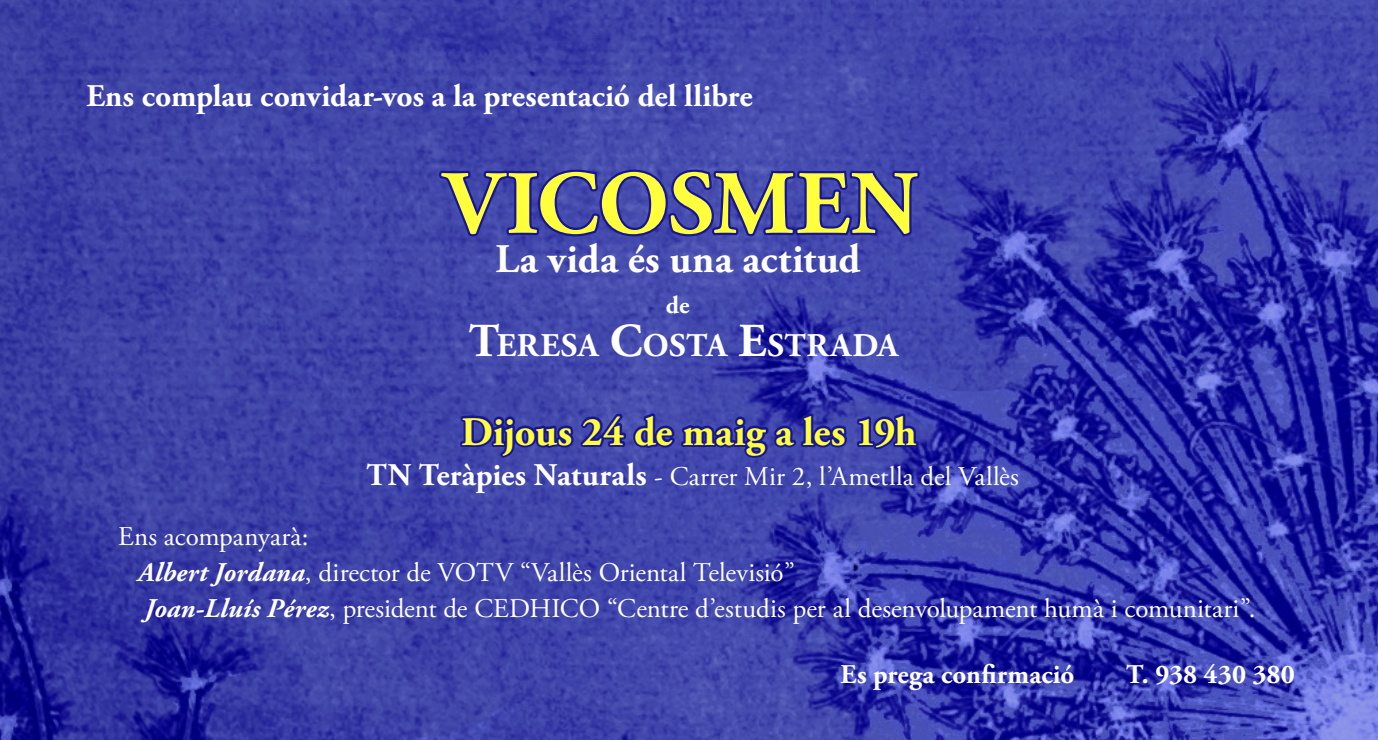
<style>
.page{position:relative;width:1378px;height:740px;background:#fff}
.page>*{position:absolute;margin:0;border:0;box-sizing:border-box;transform-origin:0 0}
.t1{font:700 90px "Adobe Garamond Pro";letter-spacing:-.005em;color:#ffff3e}
.t2{font:700 40.5px "Adobe Garamond Pro";letter-spacing:-.005em;color:#ffff3e}
.t3{font:700 40.5px "Adobe Garamond Pro";letter-spacing:.015em;color:#fff}
.t4{font:700 33.07px "Adobe Garamond Pro";letter-spacing:.01em;color:#fff}
.t5{font:700 31.5px "Adobe Garamond Pro";color:#fff}
.t6{font:27px "Adobe Garamond Pro";color:#fff}
.t7{font:700 27px "Adobe Garamond Pro";letter-spacing:.005em;color:#fff}
.t8{font:700 24.75px "Adobe Garamond Pro";color:#fff}
.s1{font-size:47.25px}
.s2{font-weight:700;font-size:31.5px}
.s3{font-weight:700;font-style:italic}
</style>
<div class="page">
<img style="left:0;top:0;width:1378px;height:740px">
<svg style="left:439px;top:167px;width:483px;height:72px;background:#3437a3"></svg>
<svg style="left:457px;top:411px;width:461px;height:49px;background:#3133a1"></svg>
<p class="t5" style="left:86px;top:77px;width:668px">Ens complau convidar-vos a la presentació del llibre</p>
<p class="t1" style="left:444px;top:152px;width:475px">VICOSMEN</p>
<p class="t3" style="left:495px;top:235px;width:366px">La vida és una actitud</p>
<p class="t8" style="left:666px;top:291px;width:25px">de</p>
<p class="t4" style="left:469px;top:326px;width:431px"><span class="s1">T</span>ERESA <span class="s1">C</span>OSTA <span class="s1">E</span>STRADA</p>
<p class="t2" style="left:461px;top:408px;width:457px">Dijous 24 de maig a les 19h</p>
<p class="t6" style="left:366px;top:460px;width:654px"><span class="s2">TN Teràpies Naturals</span> - Carrer Mir 2, l’Ametlla del Vallès</p>
<p class="t6" style="left:118px;top:520px;width:192px">Ens acompanyarà:</p>
<p class="t6" style="left:138px;top:556px;width:658px"><span class="s3">Albert Jordana</span>, director de VOTV “Vallès Oriental Televisió”</p>
<p class="t6" style="left:145px;top:592px;width:1112px"><span class="s3">Joan-Lluís Pérez</span>, president de CEDHICO “Centre d’estudis per al desenvolupament humà i comunitari”.</p>
<p class="t7" style="left:840px;top:659px;width:235px">Es prega confirmació</p>
<p class="t7" style="left:1126px;top:659px;width:170px">T. 938 430 380</p>
</div>
